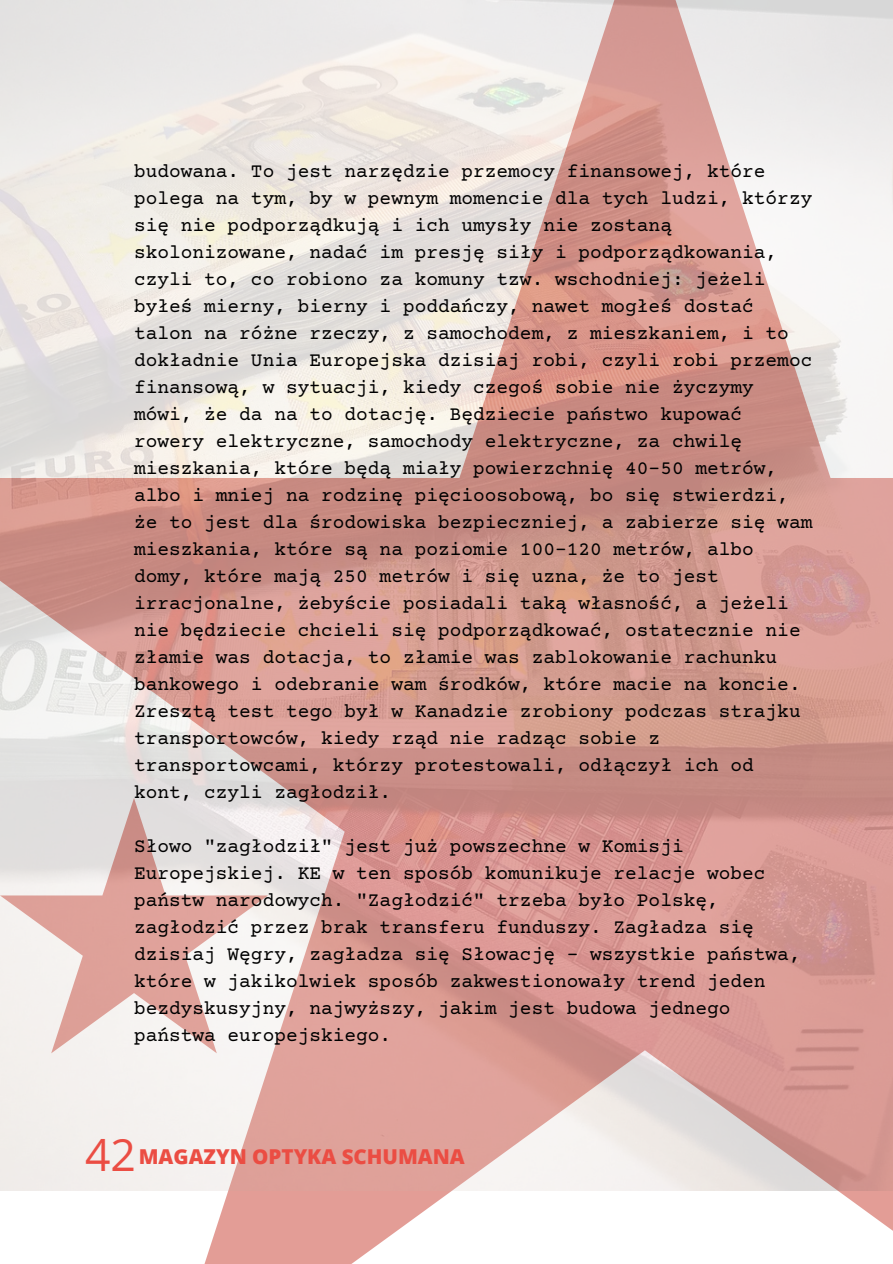
<style>
.page{position:relative;width:893px;height:1264px;background:#fff}
.page>*{position:absolute;margin:0;border:0;box-sizing:border-box;transform-origin:0 0}
.t1{font:44.55px "Open Sans";color:#eb4d43}
.t2{font:800 20.55px "Open Sans";color:#eb4d43}
.t3{font:19.5px/27px "Courier Prime";color:#000}
</style>
<div class="page">
<svg style="left:0;top:1190px;width:892px;height:73px"></svg>
<img style="left:0;top:0;width:892px;height:1190px">
<p class="t3" style="left:134px;top:159px;width:679px">budowana. To jest narzędzie przemocy finansowej, które polega na tym, by w pewnym momencie dla tych ludzi, którzy się nie podporządkują i ich umysły nie zostaną skolonizowane, nadać im presję siły i podporządkowania, czyli to, co robiono za komuny tzw. wschodniej: jeżeli byłeś mierny, bierny i poddańczy, nawet mogłeś dostać talon na różne rzeczy, z samochodem, z mieszkaniem, i to dokładnie Unia Europejska dzisiaj robi, czyli robi przemoc finansową, w sytuacji, kiedy czegoś sobie nie życzymy mówi, że da na to dotację. Będziecie państwo kupować rowery elektryczne, samochody elektryczne, za chwilę mieszkania, które będą miały powierzchnię 40-50 metrów, albo i mniej na rodzinę pięcioosobową, bo się stwierdzi, że to jest dla środowiska bezpieczniej, a zabierze się wam mieszkania, które są na poziomie 100-120 metrów, albo domy, które mają 250 metrów i się uzna, że to jest irracjonalne, żebyście posiadali taką własność, a jeżeli nie będziecie chcieli się podporządkować, ostatecznie nie złamie was dotacja, to złamie was zablokowanie rachunku bankowego i odebranie wam środków, które macie na koncie.<br>Zresztą test tego był w Kanadzie zrobiony podczas strajku transportowców, kiedy rząd nie radząc sobie z transportowcami, którzy protestowali, odłączył ich od kont, czyli zagłodził.</p>
<p class="t3" style="left:134px;top:834px;width:668px">Słowo "zagłodził" jest już powszechne w Komisji Europejskiej. KE w ten sposób komunikuje relacje wobec państw narodowych. "Zagłodzić" trzeba było Polskę, zagłodzić przez brak transferu funduszy. Zagładza się dzisiaj Węgry, zagładza się Słowację - wszystkie państwa, które w jakikolwiek sposób zakwestionowały trend jeden bezdyskusyjny, najwyższy, jakim jest budowa jednego państwa europejskiego.</p>
<p class="t1" style="left:85px;top:1123px;width:52px">42</p>
<p class="t2" style="left:139px;top:1142px;width:327px">MAGAZYN OPTYKA SCHUMANA</p>
</div>
